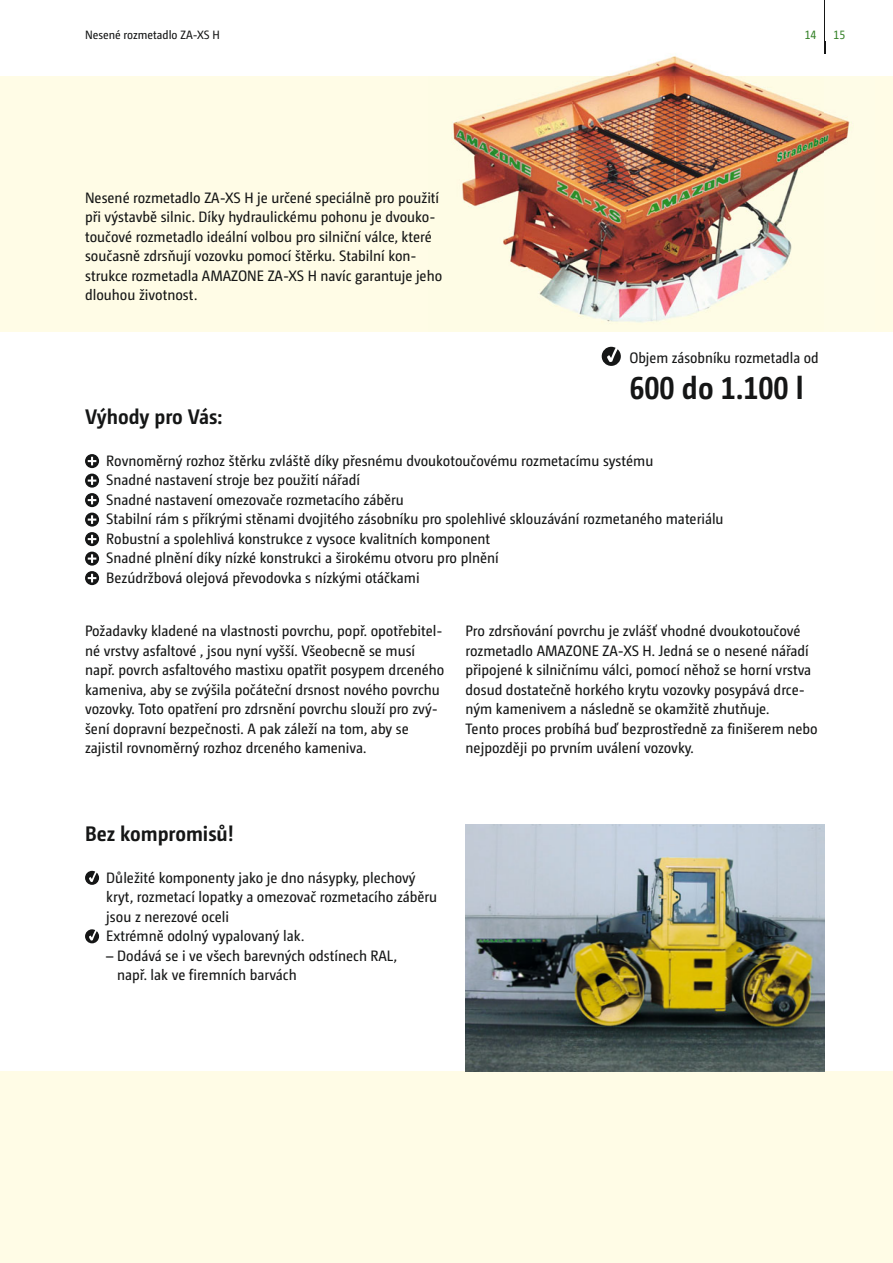
<style>
.page{position:relative;width:893px;height:1263px;background:#fff}
.page>*{position:absolute;margin:0;border:0;box-sizing:border-box;transform-origin:0 0}
.t1{font:700 31.5px "Camingo Dos Pro S Cd";color:#151616}
.t2{font:700 21px "Camingo Dos Pro S Cd";color:#151616}
.t3{font:15px/19.5px "Camingo Dos Pro S Cd";color:#151616}
.t4{font:12px "Camingo Dos Pro S Cd";color:#151616}
.t5{font:12px "Camingo Dos Pro S Cd";color:#38832b}
</style>
<div class="page">
<div style="left:0;top:77px;width:893px;height:255px;background:#fffce6"></div>
<div style="left:0;top:1071px;width:893px;height:192px;background:#fffce6"></div>
<hr style="left:825px;top:0;width:1px;height:53px;background:#151616">
<img style="left:466px;top:825px;width:359px;height:246px">
<img style="left:429px;top:42px;width:446px;height:280px">
<svg style="left:85px;top:454px;width:14px;height:14px"></svg>
<svg style="left:85px;top:474px;width:14px;height:33px"></svg>
<svg style="left:85px;top:513px;width:14px;height:33px"></svg>
<svg style="left:85px;top:552px;width:14px;height:33px"></svg>
<svg style="left:85px;top:871px;width:14px;height:14px"></svg>
<svg style="left:85px;top:929px;width:14px;height:14px"></svg>
<svg style="left:602px;top:347px;width:19px;height:19px"></svg>
<p class="t4" style="left:85px;top:30px;width:136px">Nesené rozmetadlo ZA-XS H</p>
<p class="t3" style="left:85px;top:189px;width:359px">Nesené rozmetadlo ZA-XS H je určené speciálně pro použití při výstavbě silnic. Díky hydraulickému pohonu je dvouko&shy;toučové rozmetadlo ideální volbou pro silniční válce, které současně zdrsňují vozovku pomocí štěrku. Stabilní kon&shy;strukce rozmetadla AMAZONE ZA-XS H navíc garantuje jeho dlouhou životnost.</p>
<p class="t5" style="left:805px;top:28px;width:13px">14</p>
<p class="t5" style="left:833px;top:28px;width:13px">15</p>
<p class="t3" style="left:629px;top:349px;width:191px">Objem zásobníku rozmetadla od</p>
<h1 class="t1" style="left:629px;top:376px;width:176px">600 do 1.100 l</h1>
<h2 class="t2" style="left:85px;top:408px;width:138px">Výhody pro Vás:</h2>
<p class="t3" style="left:106px;top:452px;width:619px">Rovnoměrný rozhoz štěrku zvláště díky přesnému dvoukotoučovému rozmetacímu systému<br>Snadné nastavení stroje bez použití nářadí<br>Snadné nastavení omezovače rozmetacího záběru<br>Stabilní rám s příkrými stěnami dvojitého zásobníku pro spolehlivé sklouzávání rozmetaného materiálu Robustní a spolehlivá konstrukce z vysoce kvalitních komponent<br>Snadné plnění díky nízké konstrukci a širokému otvoru pro plnění<br>Bezúdržbová olejová převodovka s nízkými otáčkami</p>
<p class="t3" style="left:85px;top:622px;width:361px">Požadavky kladené na vlastnosti povrchu, popř. opotřebitel&shy;né vrstvy asfaltové , jsou nyní vyšší. Všeobecně se musí např. povrch asfaltového mastixu opatřit posypem drceného kameniva, aby se zvýšila počáteční drsnost nového povrchu vozovky. Toto opatření pro zdrsnění povrchu slouží pro zvý&shy;šení dopravní bezpečnosti. A pak záleží na tom, aby se zajistil rovnoměrný rozhoz drceného kameniva.</p>
<p class="t3" style="left:466px;top:622px;width:353px">Pro zdrsňování povrchu je zvlášť vhodné dvoukotoučové rozmetadlo AMAZONE ZA-XS H. Jedná se o nesené nářadí připojené k silničnímu válci, pomocí něhož se horní vrstva dosud dostatečně horkého krytu vozovky posypává drce&shy;ným kamenivem a následně se okamžitě zhutňuje.<br>Tento proces probíhá buď bezprostředně za finišerem nebo nejpozději po prvním uválení vozovky.</p>
<h2 class="t2" style="left:85px;top:825px;width:151px">Bez kompromisů!</h2>
<p class="t3" style="left:106px;top:869px;width:332px">Důležité komponenty jako je dno násypky, plechový kryt, rozmetací lopatky a omezovač rozmetacího záběru jsou z nerezové oceli<br>Extrémně odolný vypalovaný lak.</p>
<p class="t3" style="left:117px;top:947px;width:282px;text-indent:-11px">– Dodává se i ve všech barevných odstínech RAL, např. lak ve firemních barvách</p>
</div>
